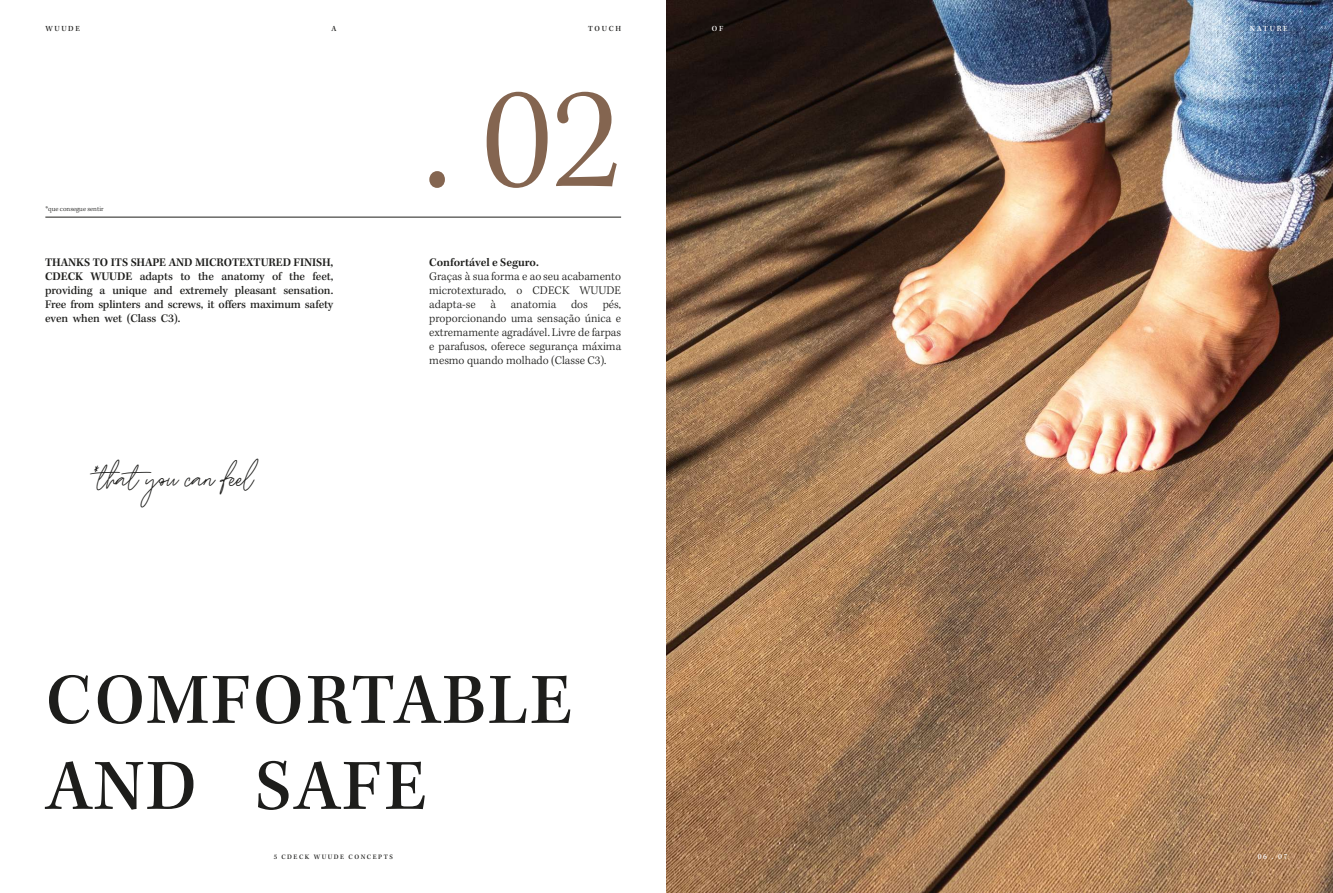
<style>
.page{position:relative;width:1333px;height:893px;background:#fff}
.page>*{position:absolute;margin:0;border:0;box-sizing:border-box;transform-origin:0 0}
.t1{font:300 150px "Kepler Std";color:#846550}
.t2{font:500 74px/86px "Kepler Std";letter-spacing:.025em;color:#1d1d1b}
.t3{font:45px "Handestonie";color:#1d1d1b}
.t4{font:300 12px/14px "Kepler Std";color:#1d1d1b;text-align:justify}
.t5{font:500 12px/14px "Kepler Std";letter-spacing:-.01em;color:#1d1d1b;text-align:justify}
.t6{font:600 12px "Kepler Std";color:#1d1d1b}
.t7{font:500 8px "Kepler Std";letter-spacing:.205em;color:#fff}
.t8{font:500 8px "Kepler Std";letter-spacing:.205em;color:#1d1d1b}
.t9{font:500 7px "Kepler Std";letter-spacing:.22em;color:#1d1d1b}
.t10{font:300 7px "Kepler Std";color:#1d1d1b}
.s1{font-weight:600}
</style>
<div class="page">
<img style="left:666px;top:0;width:666px;height:893px">
<hr style="left:45px;top:217px;width:576px;height:1px;background:#1d1d1b">
<p class="t8" style="left:45px;top:26px;width:36px">WUUDE</p>
<p class="t8" style="left:331px;top:26px;width:7px">A</p>
<p class="t8" style="left:588px;top:26px;width:35px">TOUCH</p>
<p class="t7" style="left:712px;top:26px;width:13px">OF</p>
<p class="t7" style="left:1249px;top:26px;width:39px">NATURE</p>
<p class="t10" style="left:45px;top:206px;width:60px">*que consegue sentir</p>
<p class="t5" style="left:45px;top:257px;width:290px"><span class="s1">THANKS TO ITS SHAPE AND MICROTEXTURED FINISH, CDECK WUUDE</span> adapts to the anatomy of the feet, providing a unique and extremely pleasant sensation.<br>Free from splinters and screws, it offers maximum safety even when wet (Class C3).</p>
<h3 class="t3" style="left:93px;top:446px;width:163px">*that you can feel</h3>
<h1 class="t1" style="left:423px;top:81px;width:199px">.02</h1>
<p class="t6" style="left:429px;top:258px;width:111px">Confortável e Seguro.</p>
<p class="t4" style="left:429px;top:271px;width:193px">Graças à sua forma e aoseu acabamento microtexturado, o CDECK WUUDE adapta-se à anatomia dos pés, proporcionando uma sensação única e extremamente agradável. Livre de farpas e parafusos, oferece segurança máxima mesmo quando molhado (Classe C3).</p>
<h2 class="t2" style="left:46px;top:665px;width:528px">COMFORTABLE<br>AND SAFE</h2>
<p class="t9" style="left:274px;top:854px;width:121px">5 CDECK WUUDE CONCEPTS</p>
<p class="t7" style="left:1257px;top:853px;width:31px">06 . 07</p>
</div>
